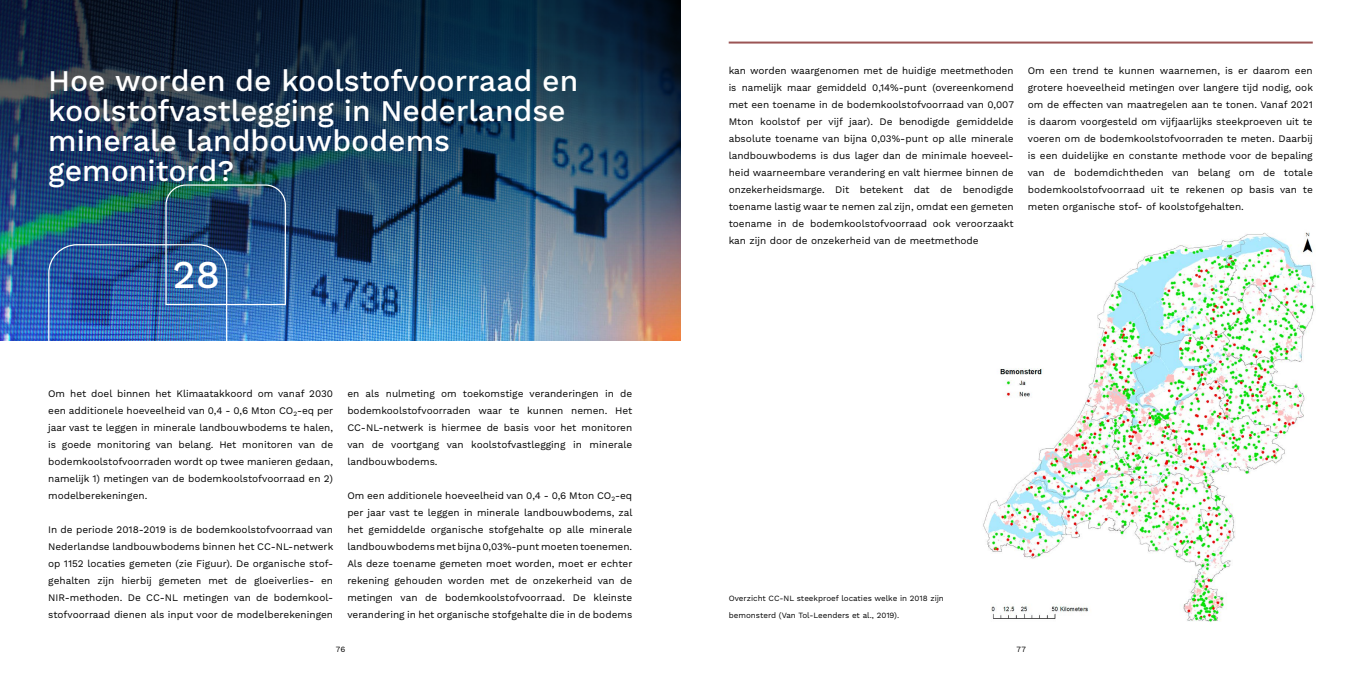
<style>
.page{position:relative;width:1361px;height:681px;background:#fff}
.page>*{position:absolute;margin:0;border:0;box-sizing:border-box;transform-origin:0 0}
.t1{font:500 39.4px "Work Sans";color:#fff}
.t2{font:500 30px/30px "Work Sans";color:#fff}
.t3{font:10px/17px "Work Sans";color:#000;text-align:justify}
.t4{font:8px/17px "Work Sans";color:#000}
</style>
<div class="page">
<img style="left:0;top:0;width:680px;height:340px">
<img style="left:48px;top:184px;width:238px;height:157px">
<img style="left:983px;top:232px;width:333px;height:390px">
<hr style="left:729px;top:42px;width:583px;height:2px;background:#9b5454">
<h2 class="t2" style="left:48px;top:67px;width:531px">Hoe worden de koolstofvoorraad en koolstofvastlegging in Nederlandse minerale landbouwbodems gemonitord?</h2>
<h1 class="t1" style="left:173px;top:251px;width:49px">28</h1>
<p class="t3" style="left:48px;top:385px;width:287px">Om het doel binnen het Klimaatakkoord om vanaf 2030 een additionele hoeveelheid van 0,4 - 0,6 Mton CO<sub>2</sub>-eq per jaar vast te leggen in minerale landbouwbodems te halen, is goede monitoring van belang. Het monitoren van de bodemkoolstofvoorraden wordt op twee manieren gedaan, namelijk 1) metingen van de bodemkoolstofvoorraad en 2) modelberekeningen.</p>
<p class="t3" style="left:48px;top:521px;width:287px">In de periode 2018-2019 is de bodemkoolstofvoorraad van Nederlandse landbouwbodems binnen het CC-NL-netwerk op 1152 locaties gemeten (zie Figuur). De organische stof&shy;gehalten zijn hierbij gemeten met de gloeiverlies- en NIR-methoden. De CC-NL metingen van de bodemkool&shy;stofvoorraad dienen als input voor de modelberekeningen</p>
<p class="t3" style="left:347px;top:385px;width:286px">en als nulmeting om toekomstige veranderingen in de bodemkoolstofvoorraden waar te kunnen nemen. Het CC-NL-netwerk is hiermee de basis voor het monitoren van de voortgang van koolstofvastlegging in minerale landbouwbodems.</p>
<p class="t3" style="left:347px;top:487px;width:287px">Om een additionele hoeveelheid van 0,4 - 0,6 Mton CO<sub>2</sub>-eq per jaar vast te leggen in minerale landbouwbodems, zal het gemiddelde organische stofgehalte op alle minerale landbouwbodems met bijna 0,03%-punt moeten toenemen.<br>Als deze toename gemeten moet worden, moet er echter rekening gehouden worden met de onzekerheid van de metingen van de bodemkoolstofvoorraad. De kleinste verandering in het organische stofgehalte die in de bodems</p>
<p class="t3" style="left:728px;top:62px;width:287px">kan worden waargenomen met de huidige meetmethoden is namelijk maar gemiddeld 0,14%-punt (overeenkomend met een toename in de bodemkoolstofvoorraad van 0,007<br>Mton koolstof per vijf jaar). De benodigde gemiddelde absolute toename van bijna 0,03%-punt op alle minerale landbouwbodems is dus lager dan de minimale hoeveel&shy;heid waarneembare verandering en valt hiermee binnen de onzekerheidsmarge. Dit betekent dat de benodigde toename lastig waar te nemen zal zijn, omdat een gemeten toename in de bodemkoolstofvoorraad ook veroorzaakt kan zijn door de onzekerheid van de meetmethoden.</p>
<p class="t3" style="left:1028px;top:62px;width:287px">Om een trend te kunnen waarnemen, is er daarom een grotere hoeveelheid metingen over langere tijd nodig, ook om de effecten van maatregelen aan te tonen. Vanaf 2021 is daarom voorgesteld om vijfjaarlijks steekproeven uit te voeren om de bodemkoolstofvoorraden te meten. Daarbij is een duidelijke en constante methode voor de bepaling van de bodemdichtheden van belang om de totale bodemkoolstofvoorraad uit te rekenen op basis van te meten organische stof- of koolstofgehalten.</p>
<p class="t4" style="left:729px;top:590px;width:217px">Overzicht CC-NL steekproef locaties welke in 2018 zijn bemonsterd (Van Tol-Leenders et al., 2019).</p>
<p class="t4" style="left:336px;top:641px;width:11px">76</p>
<p class="t4" style="left:1016px;top:641px;width:11px">77</p>
</div>
